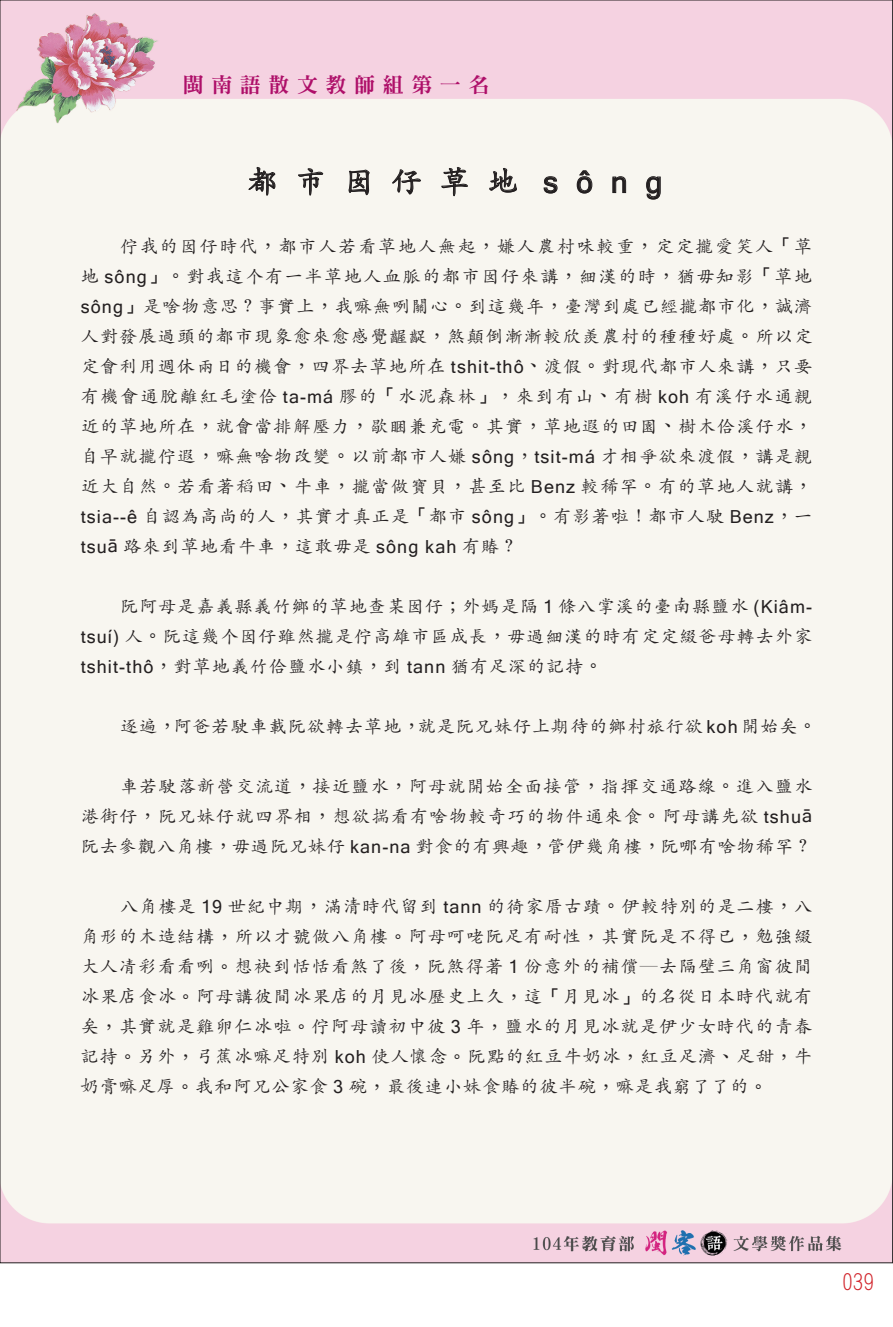
<style>
.page{position:relative;width:893px;height:1327px;background:#fff}
.page>*{position:absolute;margin:0;border:0;box-sizing:border-box;transform-origin:0 0}
.t1{font:30px "Adobe Kaiti Std";letter-spacing:.6em;color:#231f20}
.t2{font:21px "DFN Ming XB HK BF";letter-spacing:.36em;color:#ae0f69}
.t3{font:21px "DF Li Hei Lt WIN BF";color:#d1232a}
.t4{font:18px/30px "Adobe Kaiti Std";letter-spacing:.06em;color:#231f20;text-align:justify}
.s1{font-family:"Microsoft Sans Serif"}
.s2{font-family:"DF Li Kai Shu Md WIN BF"}
</style>
<div class="page">
<img style="left:2px;top:2px;width:889px;height:1259px">
<svg style="left:249px;top:143px;width:27px;height:53px"></svg>
<svg style="left:298px;top:168px;width:26px;height:28px"></svg>
<svg style="left:349px;top:169px;width:21px;height:26px"></svg>
<svg style="left:392px;top:150px;width:29px;height:104px"></svg>
<svg style="left:441px;top:166px;width:28px;height:30px"></svg>
<svg style="left:489px;top:161px;width:28px;height:32px"></svg>
<svg style="left:544px;top:176px;width:13px;height:17px"></svg>
<svg style="left:577px;top:170px;width:15px;height:23px"></svg>
<svg style="left:612px;top:176px;width:14px;height:17px"></svg>
<svg style="left:646px;top:176px;width:15px;height:23px"></svg>
<p class="t2" style="left:183px;top:74px;width:308px">閩南語散文教師組第一名</p>
<h1 class="t1" style="left:248px;top:163px;width:416px">都市囡仔草地 <span class="s1">sông</span></h1>
<p class="t4" style="left:81px;top:231px;width:733px;text-indent:39px">佇我的囡仔時代<span class="s2">，</span>都市人若看草地人無起<span class="s2">，</span>嫌人農村味較重<span class="s2">，</span>定定攏愛笑人<span class="s2">「</span>草地 <span class="s1">sông</span><span class="s2">」。</span>對我這个有一半草地人血脈的都市囡仔來講<span class="s2">，</span>細漢的時<span class="s2">，</span>猶毋知影<span class="s2">「</span>草地<span class="s1">sông</span><span class="s2">」</span>是啥物意思<span class="s2">？</span>事實上<span class="s2">，</span>我嘛無咧關心<span class="s2">。</span>到這幾年<span class="s2">，</span>臺灣到處已經攏都市化<span class="s2">，</span>誠濟人對發展過頭的都市現象愈來愈感覺齷齪<span class="s2">，</span>煞顛倒漸漸較欣羨農村的種種好處<span class="s2">。</span>所以定定會利用週休兩日的機會<span class="s2">，</span>四界去草地所在 <span class="s1">tshit-thô</span><span class="s2">、</span>渡假<span class="s2">。</span>對現代都市人來講<span class="s2">，</span>只要有機會通脫離紅毛塗佮 <span class="s1">ta-má</span> 膠的<span class="s2">「</span>水泥森林<span class="s2">」，</span>來到有山<span class="s2">、</span>有樹 <span class="s1">koh</span> 有溪仔水通親近的草地所在<span class="s2">，</span>就會當排解壓力<span class="s2">，</span>歇睏兼充電<span class="s2">。</span>其實<span class="s2">，</span>草地遐的田園<span class="s2">、</span>樹木佮溪仔水<span class="s2">，</span>自早就攏佇遐<span class="s2">，</span>嘛無啥物改變<span class="s2">。</span>以前都市人嫌 <span class="s1">sông</span><span class="s2">，</span><span class="s1">tsit-má</span> 才相爭欲來渡假<span class="s2">，</span>講是親近大自然<span class="s2">。</span>若看著稻田<span class="s2">、</span>牛車<span class="s2">，</span>攏當做寶貝<span class="s2">，</span>甚至比 <span class="s1">Benz</span> 較稀罕<span class="s2">。</span>有的草地人就講<span class="s2">，</span><span class="s1">tsia--ê</span> 自認為高尚的人<span class="s2">，</span>其實才真正是<span class="s2">「</span>都市 <span class="s1">sông</span><span class="s2">」。</span>有影著啦<span class="s2">！</span>都市人駛 <span class="s1">Benz</span><span class="s2">，</span>一<span class="s1">tsuā</span> 路來到草地看牛車<span class="s2">，</span>這敢毋是 <span class="s1">sông kah</span> 有賰<span class="s2">？</span></p>
<p class="t4" style="left:81px;top:591px;width:733px;text-indent:39px">阮阿母是嘉義縣義竹鄉的草地查某囡仔<span class="s2">；</span>外媽是隔 <span class="s1">1</span> 條八掌溪的臺南縣鹽水 <span class="s1">(Kiâm&shy;tsuí)</span> 人<span class="s2">。</span>阮這幾个囡仔雖然攏是佇高雄市區成長<span class="s2">，</span>毋過細漢的時有定定綴爸母轉去外家<span class="s1">tshit-thô</span><span class="s2">，</span>對草地義竹佮鹽水小鎮<span class="s2">，</span>到 <span class="s1">tann</span> 猶有足深的記持<span class="s2">。</span></p>
<p class="t4" style="left:120px;top:711px;width:698px">逐遍<span class="s2">，</span>阿爸若駛車載阮欲轉去草地<span class="s2">，</span>就是阮兄妹仔上期待的鄉村旅行欲 <span class="s1">koh</span> 開始矣<span class="s2">。</span></p>
<p class="t4" style="left:81px;top:771px;width:733px;text-indent:39px">車若駛落新營交流道<span class="s2">，</span>接近鹽水<span class="s2">，</span>阿母就開始全面接管<span class="s2">，</span>指揮交通路線<span class="s2">。</span>進入鹽水港街仔<span class="s2">，</span>阮兄妹仔就四界相<span class="s2">，</span>想欲揣看有啥物較奇巧的物件通來食<span class="s2">。</span>阿母講先欲 <span class="s1">tshuā</span>阮去參觀八角樓<span class="s2">，</span>毋過阮兄妹仔 <span class="s1">kan-na</span> 對食的有興趣<span class="s2">，</span>管伊幾角樓<span class="s2">，</span>阮哪有啥物稀罕<span class="s2">？</span></p>
<p class="t4" style="left:81px;top:891px;width:733px;text-indent:39px">八角樓是 <span class="s1">19</span> 世紀中期<span class="s2">，</span>滿清時代留到 <span class="s1">tann</span> 的徛家厝古蹟<span class="s2">。</span>伊較特別的是二樓<span class="s2">，</span>八角形的木造結構<span class="s2">，</span>所以才號做八角樓<span class="s2">。</span>阿母呵咾阮足有耐性<span class="s2">，</span>其實阮是不得已<span class="s2">，</span>勉強綴大人凊彩看看咧<span class="s2">。</span>想袂到恬恬看煞了後<span class="s2">，</span>阮煞得著 <span class="s1">1</span> 份意外的補償─去隔壁三角窗彼間冰果店食冰<span class="s2">。</span>阿母講彼間冰果店的月見冰歷史上久<span class="s2">，</span>這<span class="s2">「</span>月見冰<span class="s2">」</span>的名從日本時代就有矣<span class="s2">，</span>其實就是雞卵仁冰啦<span class="s2">。</span>佇阿母讀初中彼 <span class="s1">3</span> 年<span class="s2">，</span>鹽水的月見冰就是伊少女時代的青春記持<span class="s2">。</span>另外<span class="s2">，</span>弓蕉冰嘛足特別 <span class="s1">koh</span> 使人懷念<span class="s2">。</span>阮點的紅豆牛奶冰<span class="s2">，</span>紅豆足濟<span class="s2">、</span>足甜<span class="s2">，</span>牛奶膏嘛足厚<span class="s2">。</span>我和阿兄公家食 <span class="s1">3</span> 碗<span class="s2">，</span>最後連小妹食賰的彼半碗<span class="s2">，</span>嘛是我窮了了的<span class="s2">。</span></p>
<p class="t3" style="left:842px;top:1271px;width:33px">039</p>
</div>
